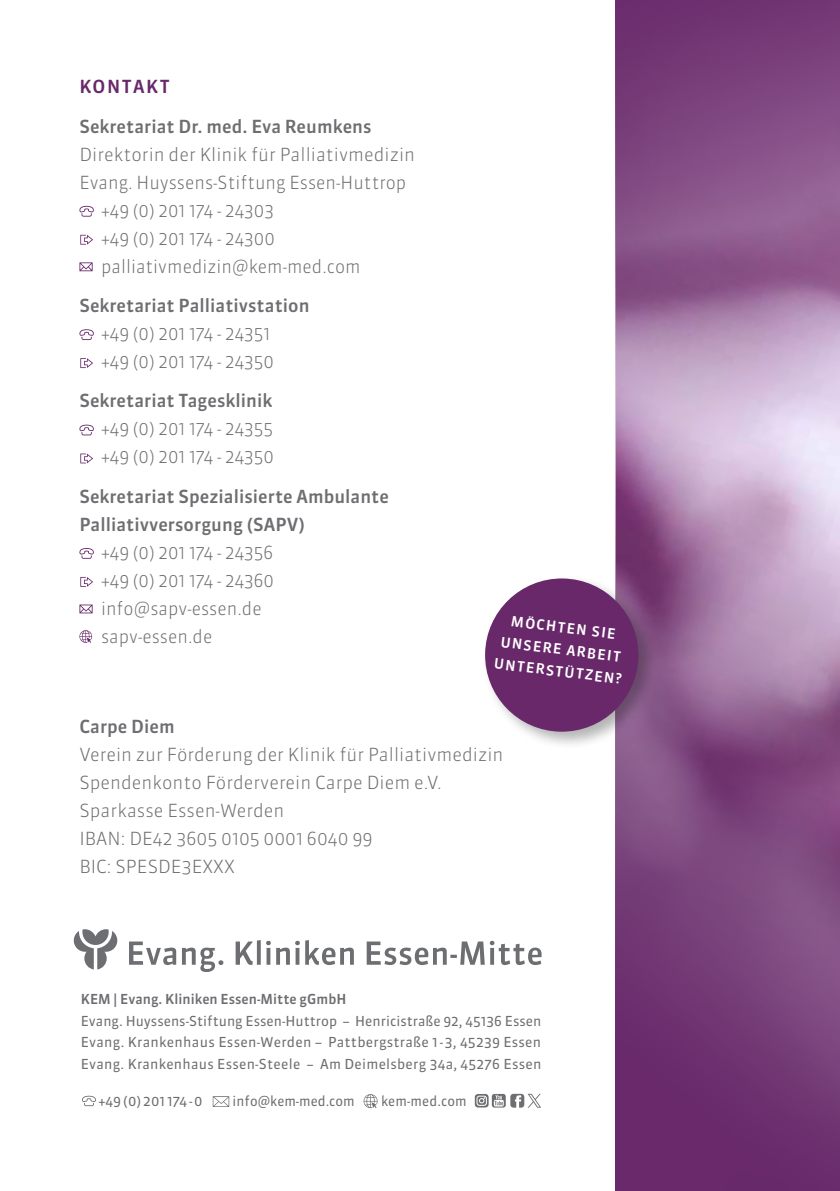
<style>
.page{position:relative;width:840px;height:1191px;background:#fff}
.page>*{position:absolute;margin:0;border:0;box-sizing:border-box;transform-origin:0 0}
.t1{font:300 18px/28px "Sanuk OT";color:#6d6e71}
.t2{font:500 18px/28px "Sanuk OT";color:#6d6e71}
.t3{font:500 18px "Sanuk OT";letter-spacing:.09em;color:#68286a}
.t4{font:500 14px/22px "Sanuk OT";color:#fff;text-align:center}
.t5{font:13.8px/21.4px "Sanuk OT";letter-spacing:.02em;color:#6d6e71;text-align:justify}
.t6{font:500 13.8px "Sanuk OT";color:#6d6e71}
.t7{font:13.8px "Sanuk OT";color:#6d6e71;scale:.96 1}
.t8{font:13.8px "Sanuk OT";letter-spacing:.02em;color:#6d6e71;scale:.96 1}
</style>
<div class="page">
<svg style="left:79px;top:206px;width:15px;height:11px"></svg>
<svg style="left:80px;top:235px;width:13px;height:10px"></svg>
<svg style="left:79px;top:262px;width:14px;height:9px"></svg>
<svg style="left:79px;top:329px;width:15px;height:11px"></svg>
<svg style="left:80px;top:358px;width:13px;height:10px"></svg>
<svg style="left:79px;top:424px;width:15px;height:11px"></svg>
<svg style="left:80px;top:453px;width:13px;height:10px"></svg>
<svg style="left:79px;top:548px;width:15px;height:11px"></svg>
<svg style="left:80px;top:577px;width:13px;height:10px"></svg>
<svg style="left:79px;top:604px;width:14px;height:9px"></svg>
<svg style="left:79px;top:630px;width:13px;height:13px"></svg>
<svg style="left:82px;top:1095px;width:14px;height:11px"></svg>
<svg style="left:212px;top:1096px;width:17px;height:11px"></svg>
<svg style="left:363px;top:1094px;width:14px;height:14px"></svg>
<svg style="left:74px;top:929px;width:43px;height:40px"></svg>
<svg style="left:129px;top:940px;width:412px;height:32px"></svg>
<svg style="left:474px;top:1093px;width:67px;height:14px"></svg>
<svg style="left:615px;top:510px;width:224px;height:681px;background:#845086"></svg>
<svg style="left:615px;top:0;width:224px;height:510px;background:#9f74a1"></svg>
<div style="left:481px;top:574px;width:175px;height:176px;background:#000;opacity:.3"></div>
<svg style="left:484px;top:578px;width:154px;height:154px;background:#7e4980"></svg>
<p class="t3" style="left:79px;top:76px;width:92px">KONTAKT</p>
<p class="t2" style="left:79px;top:112px;width:293px">Sekretariat Dr. med. Eva Reumkens</p>
<p class="t1" style="left:79px;top:140px;width:337px">Direktorin der Klinik für Palliativmedizin</p>
<p class="t1" style="left:79px;top:168px;width:328px">Evang. Huyssens-Stiftung Essen-Huttrop</p>
<p class="t1" style="left:101px;top:196px;width:174px">+49 (0) 201 174 - 24303</p>
<p class="t1" style="left:101px;top:224px;width:175px">+49 (0) 201 174 - 24300</p>
<p class="t1" style="left:101px;top:252px;width:261px">palliativmedizin@kem-med.com</p>
<p class="t2" style="left:79px;top:291px;width:231px">Sekretariat Palliativstation</p>
<p class="t1" style="left:101px;top:319px;width:174px">+49 (0) 201 174 - 24351 +49 (0) 201 174 - 24350</p>
<p class="t2" style="left:79px;top:387px;width:194px">Sekretariat Tagesklinik</p>
<p class="t1" style="left:101px;top:415px;width:174px">+49 (0) 201 174 - 24355 +49 (0) 201 174 - 24350</p>
<p class="t2" style="left:79px;top:482px;width:311px">Sekretariat Spezialisierte Ambulante<br>Palliativversorgung (SAPV)</p>
<p class="t1" style="left:101px;top:538px;width:174px">+49 (0) 201 174 - 24356 +49 (0) 201 174 - 24360 info@sapv-essen.de sapv-essen.de</p>
<p class="t4" style="left:500px;top:609px;width:130px;rotate:7deg">MÖCHTEN SIE<br>UNSERE ARBEIT<br>UNTERSTÜTZEN?</p>
<p class="t2" style="left:79px;top:713px;width:97px">Carpe Diem</p>
<p class="t1" style="left:79px;top:741px;width:425px">Verein zur Förderung der Klinik für Palliativmedizin Spendenkonto Förderverein Carpe Diem e.V.<br>Sparkasse Essen-Werden<br>IBAN: DE42 3605 0105 0001 6040 99<br>BIC: SPESDE3EXXX</p>
<p class="t6" style="left:81px;top:991px;width:267px">KEM | Evang. Kliniken Essen-Mitte gGmbH</p>
<p class="t5" style="left:81px;top:1010px;width:462px">Evang. Huyssens-Stiftung Essen-Huttrop – Henricistraße 92, 45136 Essen Evang. Krankenhaus Essen-Werden – Pattbergstraße 1 - 3, 45239 Essen Evang. Krankenhaus Essen-Steele – Am Deimelsberg 34a, 45276 Essen</p>
<p class="t5" style="left:98px;top:1090px;width:105px">+49 (0) 201 174 - 0</p>
<p class="t7" style="left:232px;top:1092px;width:129px">info@kem-med.com</p>
<p class="t8" style="left:381px;top:1092px;width:91px">kem-med.com</p>
</div>
